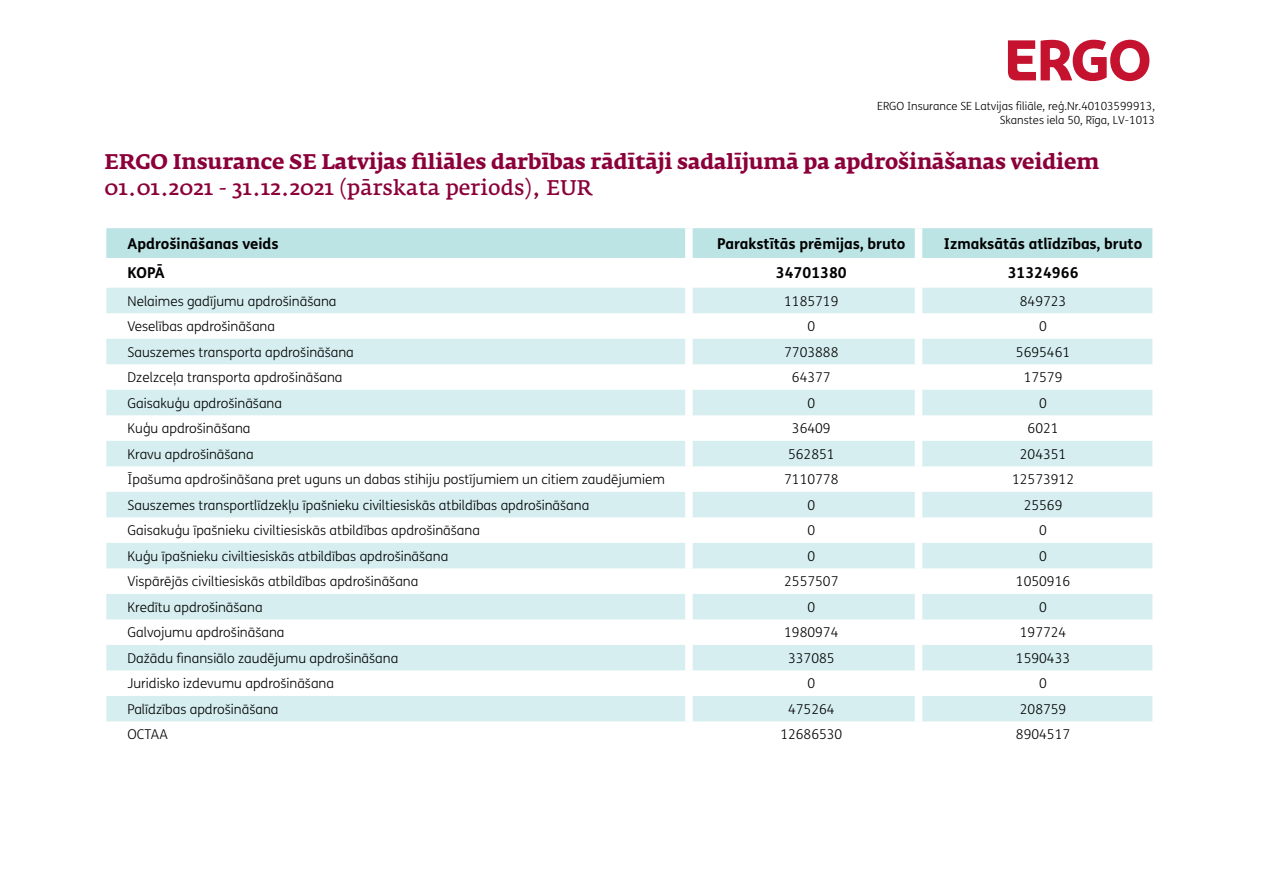
<style>
.page{position:relative;width:1263px;height:893px;background:#fff}
.page>*{position:absolute;margin:0;border:0;box-sizing:border-box;transform-origin:0 0}
.t1{font:700 21px "Fedra Serif A Pro";color:#8b003a}
.t2{font:21px "Fedra Serif A Pro";color:#8b003a}
.t3{font:700 15px "FS Me";color:#000}
.t4{font:300 13.5px "FS Me";color:#000}
.t5{font:300 11.25px/13.5px "FS Me";color:#000;text-align:right}
</style>
<div class="page">
<svg style="left:1008px;top:40px;width:141px;height:41px"></svg>
<div style="left:106px;top:228px;width:1046px;height:30px;background:#bce4e5"></div>
<svg style="left:107px;top:287px;width:1045px;height:1px"></svg>
<svg style="left:106px;top:288px;width:1046px;height:433px;fill:#d6eef0"></svg>
<div style="left:685px;top:228px;width:8px;height:30px;background:#fff"></div>
<div style="left:915px;top:228px;width:7px;height:30px;background:#fff"></div>
<div style="left:685px;top:258px;width:8px;height:30px;background:#fff"></div>
<div style="left:915px;top:258px;width:7px;height:30px;background:#fff"></div>
<div style="left:685px;top:288px;width:8px;height:25px;background:#fff"></div>
<div style="left:915px;top:288px;width:7px;height:25px;background:#fff"></div>
<div style="left:685px;top:313px;width:8px;height:26px;background:#fff"></div>
<div style="left:915px;top:313px;width:7px;height:26px;background:#fff"></div>
<div style="left:685px;top:339px;width:8px;height:25px;background:#fff"></div>
<div style="left:915px;top:339px;width:7px;height:25px;background:#fff"></div>
<div style="left:685px;top:364px;width:8px;height:26px;background:#fff"></div>
<div style="left:915px;top:364px;width:7px;height:26px;background:#fff"></div>
<div style="left:685px;top:390px;width:8px;height:25px;background:#fff"></div>
<div style="left:915px;top:390px;width:7px;height:25px;background:#fff"></div>
<div style="left:685px;top:415px;width:8px;height:26px;background:#fff"></div>
<div style="left:915px;top:415px;width:7px;height:26px;background:#fff"></div>
<div style="left:685px;top:441px;width:8px;height:25px;background:#fff"></div>
<div style="left:915px;top:441px;width:7px;height:25px;background:#fff"></div>
<div style="left:685px;top:466px;width:8px;height:26px;background:#fff"></div>
<div style="left:915px;top:466px;width:7px;height:26px;background:#fff"></div>
<div style="left:685px;top:492px;width:8px;height:25px;background:#fff"></div>
<div style="left:915px;top:492px;width:7px;height:25px;background:#fff"></div>
<div style="left:685px;top:517px;width:8px;height:26px;background:#fff"></div>
<div style="left:915px;top:517px;width:7px;height:26px;background:#fff"></div>
<div style="left:685px;top:543px;width:8px;height:25px;background:#fff"></div>
<div style="left:915px;top:543px;width:7px;height:25px;background:#fff"></div>
<div style="left:685px;top:568px;width:8px;height:26px;background:#fff"></div>
<div style="left:915px;top:568px;width:7px;height:26px;background:#fff"></div>
<div style="left:685px;top:594px;width:8px;height:25px;background:#fff"></div>
<div style="left:915px;top:594px;width:7px;height:25px;background:#fff"></div>
<div style="left:685px;top:619px;width:8px;height:26px;background:#fff"></div>
<div style="left:915px;top:619px;width:7px;height:26px;background:#fff"></div>
<div style="left:685px;top:645px;width:8px;height:25px;background:#fff"></div>
<div style="left:915px;top:645px;width:7px;height:25px;background:#fff"></div>
<div style="left:685px;top:670px;width:8px;height:26px;background:#fff"></div>
<div style="left:915px;top:670px;width:7px;height:26px;background:#fff"></div>
<div style="left:685px;top:696px;width:8px;height:25px;background:#fff"></div>
<div style="left:915px;top:696px;width:7px;height:25px;background:#fff"></div>
<p class="t5" style="left:877px;top:99px;width:280px">ERGO Insurance SE Latvijas filiāle, reģ.Nr.40103599913,<br>Skanstes iela 50, Rīga, LV-1013</p>
<h1 class="t1" style="left:104px;top:149px;width:996px">ERGO Insurance SE Latvijas filiāles darbības rādītāji sadalījumā pa apdrošināšanas veidiem</h1>
<h1 class="t2" style="left:104px;top:175px;width:489px">01.01.2021 - 31.12.2021 (pārskata periods), EUR</h1>
<p class="t3" style="left:128px;top:232px;width:153px">Apdrošināšanas veids</p>
<p class="t3" style="left:717px;top:232px;width:190px">Parakstītās prēmijas, bruto</p>
<p class="t3" style="left:944px;top:232px;width:200px">Izmaksātās atlīdzības, bruto</p>
<p class="t3" style="left:128px;top:262px;width:39px">KOPĀ</p>
<p class="t3" style="left:776px;top:262px;width:72px">34701380</p>
<p class="t3" style="left:1008px;top:262px;width:72px">31324966</p>
<p class="t4" style="left:128px;top:292px;width:210px">Nelaimes gadījumu apdrošināšana</p>
<p class="t4" style="left:784px;top:292px;width:56px">1185719</p>
<p class="t4" style="left:1020px;top:292px;width:48px">849723</p>
<p class="t4" style="left:128px;top:317px;width:149px">Veselības apdrošināšana</p>
<p class="t4" style="left:807px;top:317px;width:9px">0</p>
<p class="t4" style="left:1039px;top:317px;width:9px">0</p>
<p class="t4" style="left:128px;top:343px;width:228px">Sauszemes transporta apdrošināšana</p>
<p class="t4" style="left:784px;top:343px;width:56px">7703888</p>
<p class="t4" style="left:1016px;top:343px;width:56px">5695461</p>
<p class="t4" style="left:128px;top:368px;width:216px">Dzelzceļa transporta apdrošināšana</p>
<p class="t4" style="left:792px;top:368px;width:40px">64377</p>
<p class="t4" style="left:1024px;top:368px;width:40px">17579</p>
<p class="t4" style="left:128px;top:394px;width:156px">Gaisakuģu apdrošināšana</p>
<p class="t4" style="left:807px;top:394px;width:9px">0</p>
<p class="t4" style="left:1039px;top:394px;width:9px">0</p>
<p class="t4" style="left:128px;top:419px;width:124px">Kuģu apdrošināšana</p>
<p class="t4" style="left:792px;top:419px;width:40px">36409</p>
<p class="t4" style="left:1027px;top:419px;width:32px">6021</p>
<p class="t4" style="left:128px;top:445px;width:128px">Kravu apdrošināšana</p>
<p class="t4" style="left:788px;top:445px;width:48px">562851</p>
<p class="t4" style="left:1020px;top:445px;width:48px">204351</p>
<p class="t4" style="left:128px;top:470px;width:539px">Īpašuma apdrošināšana pret uguns un dabas stihiju postījumiem un citiem zaudējumiem</p>
<p class="t4" style="left:784px;top:470px;width:56px">7110778</p>
<p class="t4" style="left:1012px;top:470px;width:63px">12573912</p>
<p class="t4" style="left:128px;top:496px;width:463px">Sauszemes transportlīdzekļu īpašnieku civiltiesiskās atbildības apdrošināšana</p>
<p class="t4" style="left:807px;top:496px;width:9px">0</p>
<p class="t4" style="left:1024px;top:496px;width:40px">25569</p>
<p class="t4" style="left:128px;top:521px;width:354px">Gaisakuģu īpašnieku civiltiesiskās atbildības apdrošināšana</p>
<p class="t4" style="left:807px;top:521px;width:9px">0</p>
<p class="t4" style="left:1039px;top:521px;width:9px">0</p>
<p class="t4" style="left:128px;top:547px;width:322px">Kuģu īpašnieku civiltiesiskās atbildības apdrošināšana</p>
<p class="t4" style="left:807px;top:547px;width:9px">0</p>
<p class="t4" style="left:1039px;top:547px;width:9px">0</p>
<p class="t4" style="left:128px;top:572px;width:292px">Vispārējās civiltiesiskās atbildības apdrošināšana</p>
<p class="t4" style="left:784px;top:572px;width:56px">2557507</p>
<p class="t4" style="left:1016px;top:572px;width:56px">1050916</p>
<p class="t4" style="left:128px;top:598px;width:137px">Kredītu apdrošināšana</p>
<p class="t4" style="left:807px;top:598px;width:9px">0</p>
<p class="t4" style="left:1039px;top:598px;width:9px">0</p>
<p class="t4" style="left:128px;top:623px;width:158px">Galvojumu apdrošināšana</p>
<p class="t4" style="left:784px;top:623px;width:56px">1980974</p>
<p class="t4" style="left:1020px;top:623px;width:48px">197724</p>
<p class="t4" style="left:128px;top:649px;width:272px">Dažādu finansiālo zaudējumu apdrošināšana</p>
<p class="t4" style="left:788px;top:649px;width:48px">337085</p>
<p class="t4" style="left:1016px;top:649px;width:56px">1590433</p>
<p class="t4" style="left:128px;top:674px;width:208px">Juridisko izdevumu apdrošināšana</p>
<p class="t4" style="left:807px;top:674px;width:9px">0</p>
<p class="t4" style="left:1039px;top:674px;width:9px">0</p>
<p class="t4" style="left:128px;top:700px;width:152px">Palīdzības apdrošināšana</p>
<p class="t4" style="left:788px;top:700px;width:48px">475264</p>
<p class="t4" style="left:1020px;top:700px;width:48px">208759</p>
<p class="t4" style="left:128px;top:725px;width:42px">OCTAA</p>
<p class="t4" style="left:780px;top:725px;width:63px">12686530</p>
<p class="t4" style="left:1016px;top:725px;width:56px">8904517</p>
</div>
